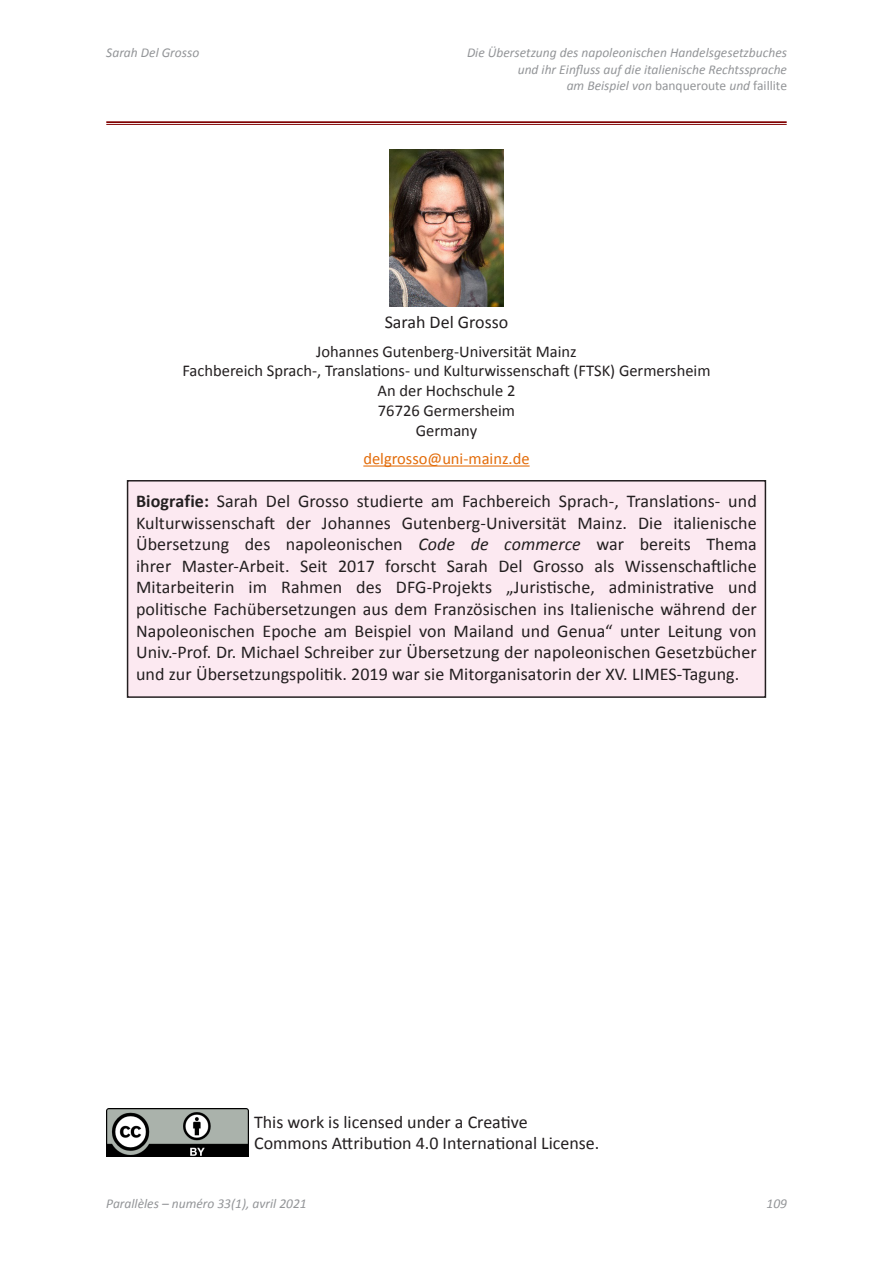
<style>
.page{position:relative;width:893px;height:1263px;background:#fff}
.page>*{position:absolute;margin:0;border:0;box-sizing:border-box;transform-origin:0 0}
.P_Biographie{font:18px/21.6px "Calibri";color:#231f20}
.P_Author_LastPage_Na{font:18px "Calibri";color:#231f20}
.P_Author_LastPage{font:16.5px/19.8px "Calibri";color:#231f20;text-align:center}
.P_Mail-Auteur{font:16.5px "Calibri";color:#e36c0a}
.t1{font:italic 13.5px/16.2px "Calibri";color:#939598;text-align:right}
.s1{font-style:normal}
.s2{font-weight:700}
.s3{font-style:italic}
</style>
<div class="page">
<img style="left:106px;top:1109px;width:143px;height:48px">
<hr style="left:106px;top:121px;width:681px;height:2px;background:#800000">
<hr style="left:106px;top:124px;width:681px;height:1px;background:#800000">
<hr style="left:363px;top:465px;width:167px;height:2px;background:#e36c0a">
<div style="left:128px;top:481px;width:637px;height:216px;background:#fce9f1"></div>
<div style="left:127px;top:480px;width:639px;height:218px;border:2px solid #231f20"></div>
<img style="left:390px;top:150px;width:113px;height:157px">
<p class="t1" style="left:106px;top:44px;width:95px">Sarah Del Grosso</p>
<p class="t1" style="left:467px;top:44px;width:322px">Die Übersetzung des napoleonischen Handelsgesetzbuches und ihr Einfluss auf die italienische Rechtssprache<br>am Beispiel von <span class="s1">banqueroute</span> und <span class="s1">faillite</span></p>
<p class="P_Author_LastPage_Na" style="left:385px;top:311px;width:125px">Sarah Del Grosso</p>
<p class="P_Author_LastPage" style="left:182px;top:341px;width:530px">Johannes Gutenberg-Universität Mainz<br>Fachbereich Sprach-, Translations- und Kulturwissenschaft (FTSK) Germersheim An der Hochschule 2<br>76726 Germersheim<br>Germany</p>
<p class="P_Mail-Auteur" style="left:363px;top:448px;width:168px">delgrosso@uni-mainz.de</p>
<p class="P_Biographie" style="left:136px;top:490px;width:622px;text-align:justify"><span class="s2">Biografie:</span> Sarah Del Grosso studierte am Fachbereich Sprach-, Translations- und Kulturwissenschaft der Johannes Gutenberg-Universität Mainz. Die italienische Übersetzung des napoleonischen <span class="s3">Code de commerce</span> war bereits Thema ihrer Master-Arbeit. Seit 2017 forscht Sarah Del Grosso als Wissenschaftliche Mitarbeiterin im Rahmen des DFG-Projekts „Juristische, administrative und politische Fachübersetzungen aus dem Französischen ins Italienische während der Napoleonischen Epoche am Beispiel von Mailand und Genua“ unter Leitung von Univ.-Prof. Dr. Michael Schreiber zur Übersetzung der napoleonischen Gesetzbücher und zur Übersetzungspolitik. 2019 war sie Mitorganisatorin der XV. LIMES-Tagung.</p>
<p class="P_Biographie" style="left:254px;top:1111px;width:347px">This work is licensed under a Creative<br>Commons Attribution 4.0 International License.</p>
<p class="t1" style="left:106px;top:1195px;width:202px">Parallèles – numéro 33(1), avril 2021</p>
<p class="t1" style="left:767px;top:1195px;width:22px">109</p>
</div>
